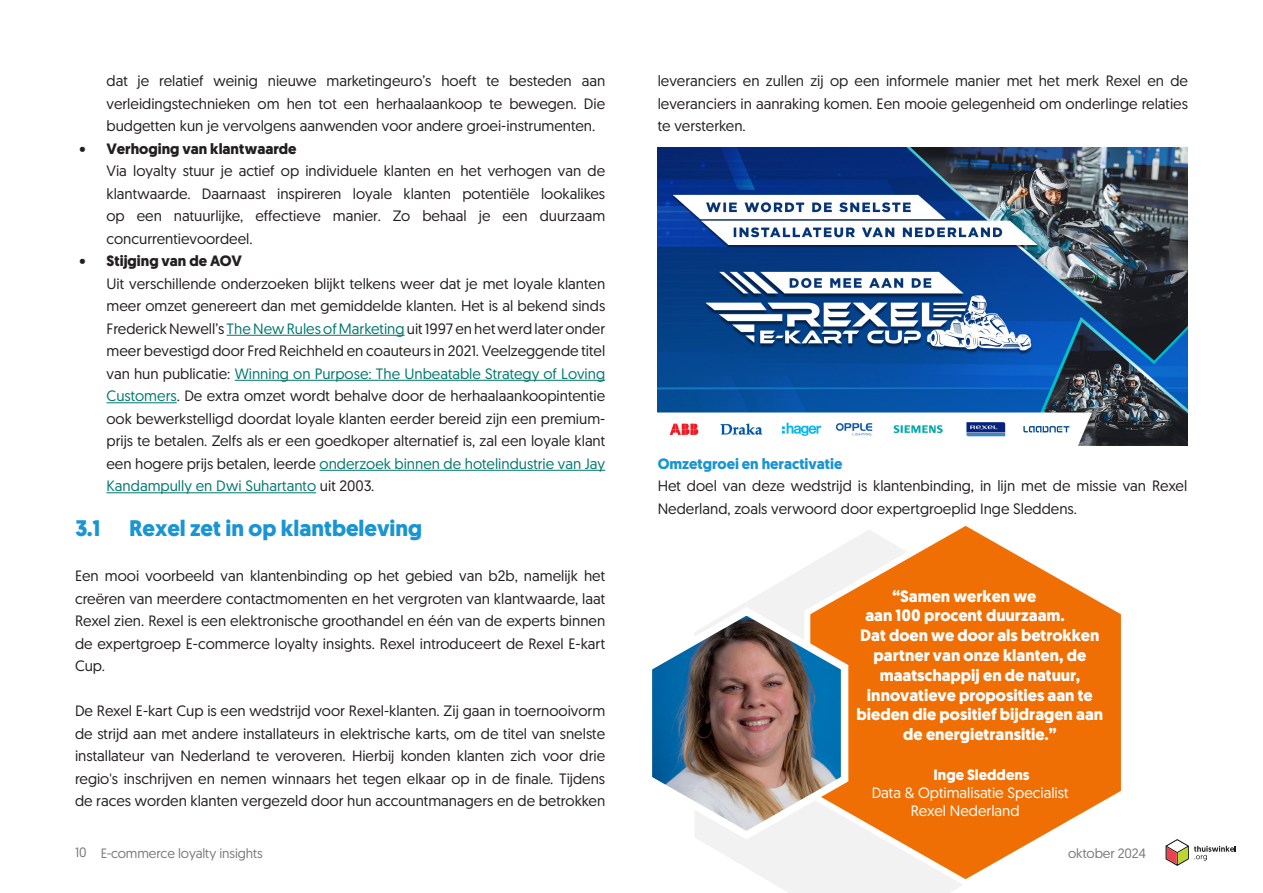
<style>
.page{position:relative;width:1263px;height:893px;background:#fff}
.page>*{position:absolute;margin:0;border:0;box-sizing:border-box;transform-origin:0 0}
.t1{font:700 22.5px "Geomanist";color:#1a95d3}
.t2{font:700 16.5px "Geomanist";color:#fff}
.t3{font:15px/22.5px "Geomanist";color:#231f20;text-align:justify}
.t4{font:15px "Geomanist";color:#fff}
.t5{font:700 15px "Geomanist";color:#1a95d3}
.t6{font:700 15px "Geomanist";color:#fff}
.t7{font:13.5px "Geomanist";letter-spacing:-.01em;color:#231f20}
.s1{font-weight:700}
.s2{color:#00786e}
</style>
<div class="page">
<svg style="left:1165px;top:839px;width:71px;height:27px"></svg>
<hr style="left:227px;top:335px;width:178px;height:1px;background:#00786e">
<hr style="left:235px;top:380px;width:370px;height:1px;background:#00786e">
<hr style="left:106px;top:402px;width:71px;height:1px;background:#00786e">
<hr style="left:320px;top:470px;width:285px;height:1px;background:#00786e">
<hr style="left:106px;top:492px;width:210px;height:1px;background:#00786e">
<img style="left:658px;top:147px;width:530px;height:298px">
<svg style="left:707px;top:570px;width:246px;height:323px"></svg>
<svg style="left:801px;top:526px;width:320px;height:364px"></svg>
<svg style="left:819px;top:534px;width:293px;height:337px;fill:#f06f05"></svg>
<img style="left:652px;top:603px;width:203px;height:241px">
<p class="t3" style="left:106px;top:69px;width:500px">dat je relatief weinig nieuwe marketingeuro’s hoeft te besteden aan verleidingstechnieken om hen tot een herhaalaankoop te bewegen. Die budgetten kun je vervolgens aanwenden voor andere groei-instrumenten.</p>
<p class="t3" style="left:106px;top:137px;width:500px;text-align:left;text-indent:-27px"><span class="s1">• Verhoging van klantwaarde<br></span>Via loyalty stuur je actief op individuele klanten en het verhogen van de klantwaarde. Daarnaast inspireren loyale klanten potentiële lookalikes op een natuurlijke, effectieve manier. Zo behaal je een duurzaam concurrentievoordeel.</p>
<p class="t3" style="left:106px;top:249px;width:500px;text-align:left;text-indent:-27px"><span class="s1">• Stijging van de AOV<br></span>Uit verschillende onderzoeken blijkt telkens weer dat je met loyale klanten meer omzet genereert dan met gemiddelde klanten. Het is al bekend sinds Frederick Newell’s <span class="s2">The New Rules of Marketing</span> uit 1997 en het werd later onder meer bevestigd door Fred Reichheld en coauteurs in 2021. Veelzeggende titel van hun publicatie: <span class="s2">Winning on Purpose: The Unbeatable Strategy of Loving Customers</span>. De extra omzet wordt behalve door de herhaalaankoopintentie ook bewerkstelligd doordat loyale klanten eerder bereid zijn een premium&shy;prijs te betalen. Zelfs als er een goedkoper alternatief is, zal een loyale klant een hogere prijs betalen, leerde <span class="s2">onderzoek binnen de hotelindustrie van Jay Kandampully en Dwi Suhartanto</span> uit 2003.</p>
<p class="t1" style="left:75px;top:513px;width:27px">3.1</p>
<p class="t1" style="left:129px;top:513px;width:295px">Rexel zet in op klantbeleving</p>
<p class="t3" style="left:75px;top:564px;width:532px">Een mooi voorbeeld van klantenbinding op het gebied van b2b, namelijk het creëren van meerdere contactmomenten en het vergroten van klantwaarde, laat Rexel zien. Rexel is een elektronische groothandel en één van de experts binnen de expertgroep E-commerce loyalty insights. Rexel introduceert de Rexel E-kart Cup.</p>
<p class="t3" style="left:75px;top:699px;width:532px">De Rexel E-kart Cup is een wedstrijd voor Rexel-klanten. Zij gaan in toernooivorm de strijd aan met andere installateurs in elektrische karts, om de titel van snelste installateur van Nederland te veroveren. Hierbij konden klanten zich voor drie regio's inschrijven en nemen winnaars het tegen elkaar op in de finale. Tijdens de races worden klanten vergezeld door hun accountmanagers en de betrokken</p>
<p class="t3" style="left:658px;top:69px;width:532px">leveranciers en zullen zij op een informele manier met het merk Rexel en de leveranciers in aanraking komen. Een mooie gelegenheid om onderlinge relaties te versterken.</p>
<p class="t5" style="left:658px;top:453px;width:186px">Omzetgroei en heractivatie</p>
<p class="t3" style="left:658px;top:474px;width:531px">Het doel van deze wedstrijd is klantenbinding, in lijn met de missie van Rexel<br>Nederland, zoals verwoord door expertgroeplid Inge Sleddens.</p>
<p class="t2" style="left:892px;top:585px;width:146px">“Samen werken we</p>
<p class="t2" style="left:865px;top:605px;width:201px">aan 100 procent duurzaam.</p>
<p class="t2" style="left:860px;top:624px;width:241px">Dat doen we door als betrokken</p>
<p class="t2" style="left:873px;top:644px;width:214px">partner van onze klanten, de</p>
<p class="t2" style="left:880px;top:664px;width:202px">maatschappij en de natuur,</p>
<p class="t2" style="left:867px;top:684px;width:227px">innovatieve proposities aan te</p>
<p class="t2" style="left:856px;top:704px;width:248px">bieden die positief bijdragen aan</p>
<p class="t2" style="left:903px;top:723px;width:155px">de energietransitie.”</p>
<p class="t6" style="left:933px;top:765px;width:98px">Inge Sleddens</p>
<p class="t4" style="left:872px;top:783px;width:198px">Data &amp; Optimalisatie Specialist</p>
<p class="t4" style="left:911px;top:801px;width:110px">Rexel Nederland</p>
<p class="t7" style="left:75px;top:844px;width:189px">10 E-commerce loyalty insights</p>
<p class="t7" style="left:1068px;top:844px;width:79px">oktober 2024</p>
</div>
